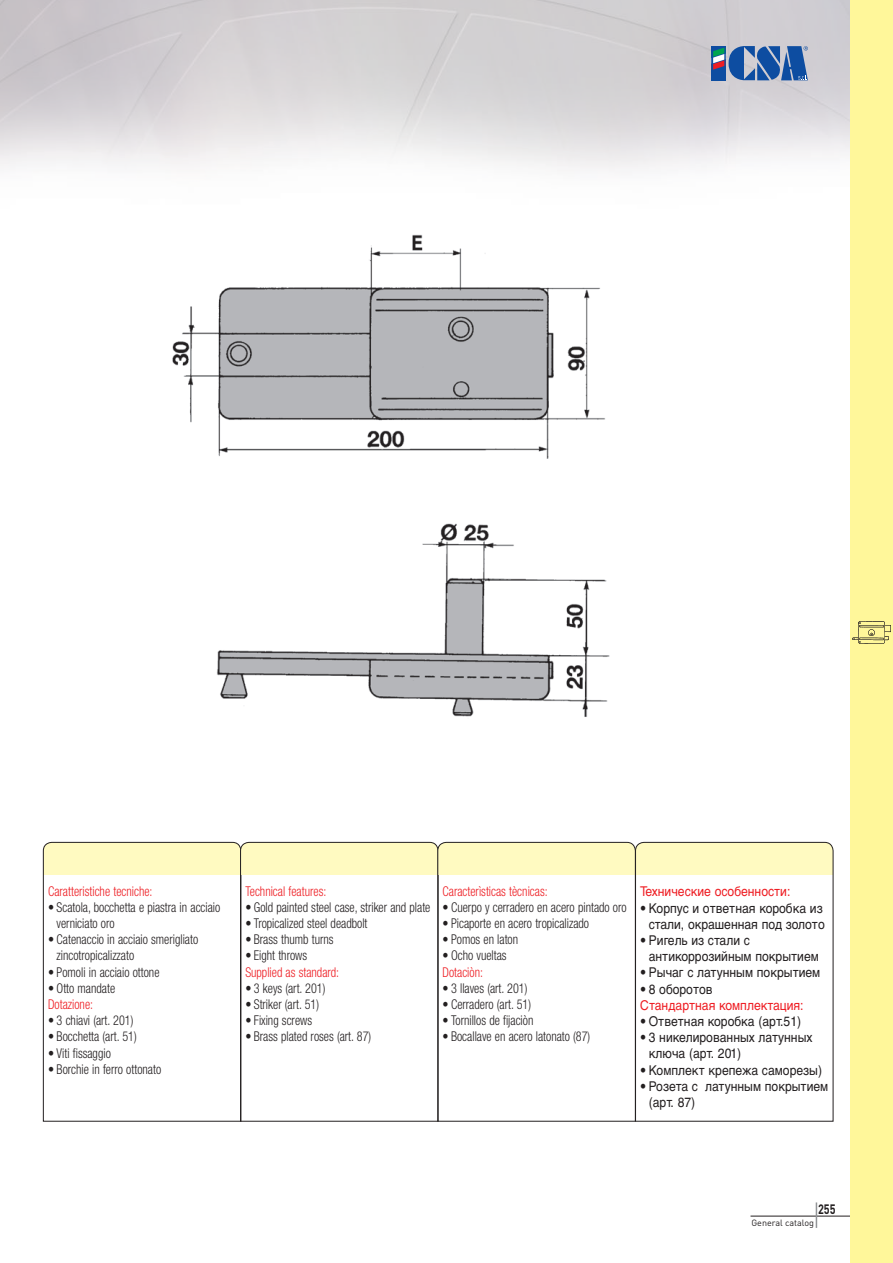
<style>
.page{position:relative;width:893px;height:1263px;background:#fff}
.page>*{position:absolute;margin:0;border:0;box-sizing:border-box;transform-origin:0 0}
.t1{font:300 condensed 13.5px/16.2px "Helvetica Neue LT Std";color:#231f20;scale:.9 1}
.t2{font:13.5px/16.2px "Helvetica Cyr Upright";color:#231f20;scale:.9 1}
.t3{font:300 condensed 13.5px "Helvetica Neue LT Std";color:#ee1d23;scale:.9 1}
.t4{font:13.5px "Helvetica Cyr Upright";color:#ee1d23;scale:.9 1}
.t5{font:700 13.5px "DIN";color:#231f20;scale:.8 1}
.t6{font:9px "DIN";color:#231f20}
</style>
<div class="page">
<hr style="left:750px;top:1216px;width:143px;height:1px;background:#231f20">
<svg style="left:816px;top:1202px;width:1px;height:26px"></svg>
<img style="left:0;top:0;width:850px;height:171px">
<div style="left:850px;top:0;width:43px;height:1263px;background:#fff79a"></div>
<img style="left:852px;top:621px;width:39px;height:23px">
<svg style="left:712px;top:46px;width:96px;height:34px;background:#4f77ad"></svg>
<svg style="left:43px;top:842px;width:197px;height:280px"></svg>
<svg style="left:240px;top:842px;width:197px;height:280px"></svg>
<svg style="left:437px;top:842px;width:198px;height:280px"></svg>
<svg style="left:635px;top:842px;width:199px;height:280px"></svg>
<img style="left:172px;top:234px;width:438px;height:483px">
<p class="t3" style="left:48px;top:883px;width:118px">Caratteristiche tecniche:</p>
<p class="t1" style="left:57px;top:899px;width:183px;text-indent:-9px">• Scatola, bocchetta e piastra in acciaio verniciato oro</p>
<p class="t1" style="left:57px;top:931px;width:159px;text-indent:-9px">• Catenaccio in acciaio smerigliato zincotropicalizzato</p>
<p class="t1" style="left:48px;top:963px;width:125px">• Pomoli in acciaio ottone</p>
<p class="t1" style="left:48px;top:980px;width:76px">• Otto mandate</p>
<p class="t3" style="left:48px;top:996px;width:51px">Dotazione:</p>
<p class="t1" style="left:48px;top:1012px;width:96px">• 3 chiavi (art. 201)</p>
<p class="t1" style="left:48px;top:1028px;width:100px">• Bocchetta (art. 51)</p>
<p class="t1" style="left:48px;top:1044px;width:71px">• Viti fissaggio</p>
<p class="t1" style="left:48px;top:1061px;width:127px">• Borchie in ferro ottonato</p>
<p class="t3" style="left:245px;top:883px;width:92px">Technical features:</p>
<p class="t1" style="left:245px;top:899px;width:207px">• Gold painted steel case, striker and plate</p>
<p class="t1" style="left:245px;top:915px;width:137px">• Tropicalized steel deadbolt</p>
<p class="t1" style="left:245px;top:931px;width:100px">• Brass thumb turns</p>
<p class="t1" style="left:245px;top:947px;width:70px">• Eight throws</p>
<p class="t3" style="left:245px;top:964px;width:106px">Supplied as standard:</p>
<p class="t1" style="left:245px;top:980px;width:91px">• 3 keys (art. 201)</p>
<p class="t1" style="left:245px;top:996px;width:83px">• Striker (art. 51)</p>
<p class="t1" style="left:245px;top:1012px;width:76px">• Fixing screws</p>
<p class="t1" style="left:245px;top:1028px;width:141px">• Brass plated roses (art. 87)</p>
<p class="t3" style="left:443px;top:883px;width:118px">Caracterìsticas tècnicas:</p>
<p class="t1" style="left:443px;top:899px;width:206px">• Cuerpo y cerradero en acero pintado oro</p>
<p class="t1" style="left:443px;top:915px;width:164px">• Picaporte en acero tropicalizado</p>
<p class="t1" style="left:443px;top:931px;width:86px">• Pomos en laton</p>
<p class="t1" style="left:443px;top:947px;width:73px">• Ocho vueltas</p>
<p class="t3" style="left:443px;top:964px;width:46px">Dotaciòn:</p>
<p class="t1" style="left:443px;top:980px;width:96px">• 3 llaves (art. 201)</p>
<p class="t1" style="left:443px;top:996px;width:100px">• Cerradero (art. 51)</p>
<p class="t1" style="left:443px;top:1012px;width:102px">• Tornillos de fijaciòn</p>
<p class="t1" style="left:443px;top:1028px;width:166px">• Bocallave en acero latonato (87)</p>
<p class="t4" style="left:640px;top:884px;width:168px">Технические особенности:</p>
<p class="t2" style="left:640px;top:900px;width:206px;text-align:right">• Корпус и ответная коробка из стали, окрашенная под золото</p>
<p class="t2" style="left:649px;top:932px;width:190px;text-indent:-9px">• Ригель из стали с антикоррозийным покрытием</p>
<p class="t2" style="left:640px;top:965px;width:202px">• Рычаг с латунным покрытием</p>
<p class="t2" style="left:640px;top:981px;width:82px">• 8 оборотов</p>
<p class="t4" style="left:640px;top:997px;width:183px">Стандартная комплектация:</p>
<p class="t2" style="left:640px;top:1013px;width:180px">• Ответная коробка (арт.51)</p>
<p class="t2" style="left:649px;top:1029px;width:183px;text-indent:-9px">• 3 никелированных латунных ключа (арт. 201)</p>
<p class="t2" style="left:640px;top:1062px;width:203px">• Комплект крепежа саморезы)</p>
<p class="t2" style="left:649px;top:1078px;width:201px;text-indent:-9px">• Розета с латунным покрытием (арт. 87)</p>
<p class="t5" style="left:818px;top:1200px;width:23px">255</p>
<p class="t6" style="left:751px;top:1217px;width:64px">General catalog</p>
</div>
